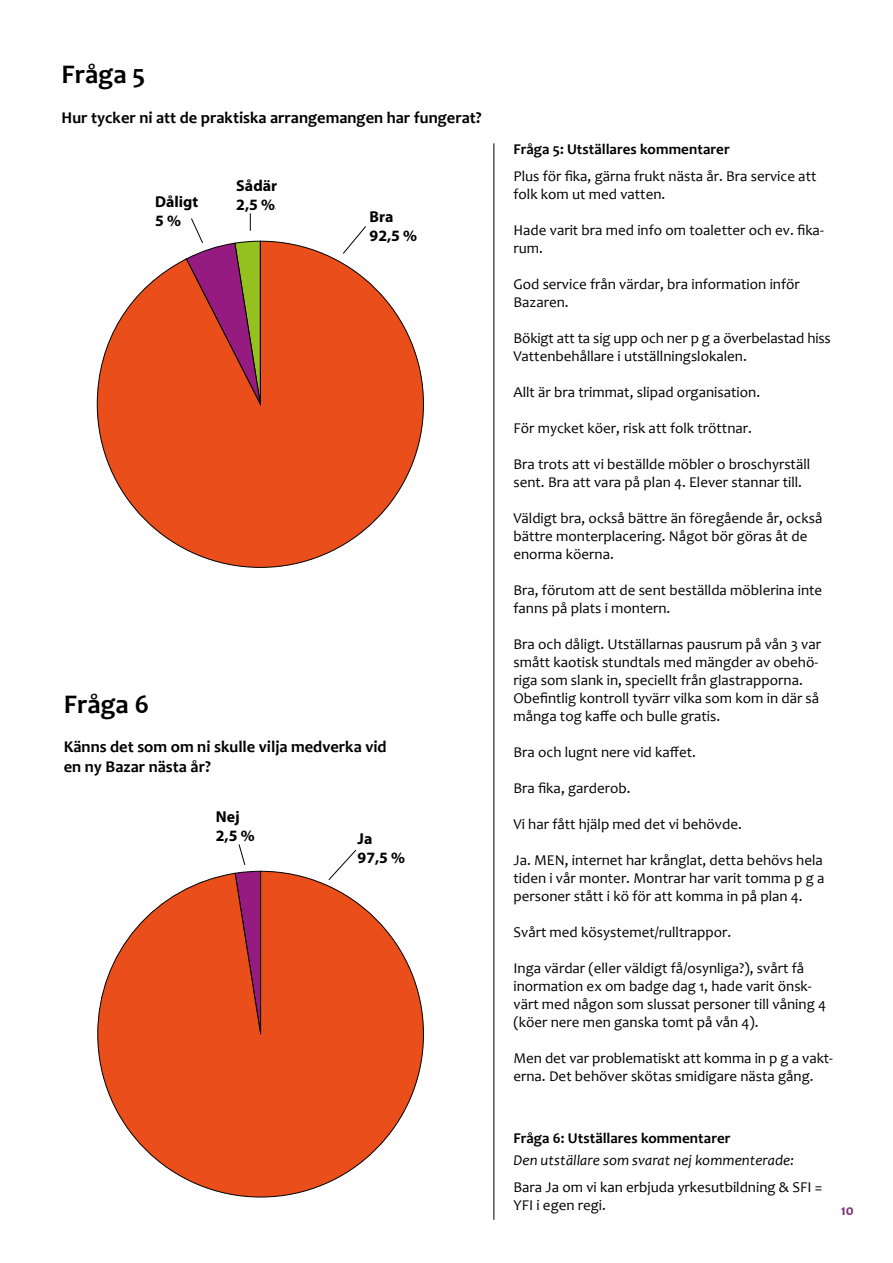
<style>
.page{position:relative;width:893px;height:1263px;background:#fff}
.page>*{position:absolute;margin:0;border:0;box-sizing:border-box;transform-origin:0 0}
.t1{font:700 27px "Candara";color:#000}
.t2{font:700 16.5px/19.8px "Candara";color:#000}
.t3{font:700 15.9px/19px "Myriad Pro";color:#000}
.t4{font:700 15.75px/19px "Myriad Pro";color:#000}
.t5{font:15px/18px "Candara";color:#000}
.t6{font:700 15px "Candara";letter-spacing:.005em;color:#000}
.t7{font:italic 15px "Candara";letter-spacing:.005em;color:#000}
.t8{font:700 15px "Candara";color:#79347a}
</style>
<div class="page">
<hr style="left:494px;top:143px;width:1px;height:1077px;background:#000">
<svg style="left:97px;top:240px;width:327px;height:328px"></svg>
<svg style="left:185px;top:213px;width:76px;height:192px"></svg>
<svg style="left:342px;top:226px;width:25px;height:28px"></svg>
<svg style="left:97px;top:871px;width:327px;height:327px"></svg>
<svg style="left:328px;top:849px;width:29px;height:32px"></svg>
<svg style="left:234px;top:844px;width:27px;height:191px;background:#bc4e5d"></svg>
<h1 class="t1" style="left:62px;top:58px;width:85px">Fråga 5</h1>
<p class="t2" style="left:62px;top:107px;width:422px">Hur tycker ni att de praktiska arrangemangen har fungerat?</p>
<p class="t3" style="left:155px;top:191px;width:45px">Dåligt<br>5 %</p>
<p class="t3" style="left:236px;top:175px;width:44px">Sådär<br>2,5 %.</p>
<p class="t3" style="left:370px;top:206px;width:49px">Bra<br>92,5 %</p>
<h1 class="t1" style="left:64px;top:687px;width:87px">Fråga 6</h1>
<p class="t2" style="left:64px;top:737px;width:324px">Känns det som om ni skulle vilja medverka vid en ny Bazar nästa år?</p>
<p class="t4" style="left:216px;top:807px;width:40px">Nej<br>2,5 %</p>
<p class="t4" style="left:358px;top:829px;width:49px">Ja<br>97,5 %</p>
<p class="t6" style="left:513px;top:140px;width:218px">Fråga 5: Utställares kommentarer</p>
<p class="t5" style="left:513px;top:167px;width:304px">Plus för fika, gärna frukt nästa år. Bra service att folk kom ut med vatten.</p>
<p class="t5" style="left:513px;top:221px;width:312px">Hade varit bra med info om toaletter och ev. fika&shy;rum.</p>
<p class="t5" style="left:513px;top:275px;width:288px">God service från värdar, bra information inför<br>Bazaren.</p>
<p class="t5" style="left:513px;top:329px;width:319px">Bökigt att ta sig upp och ner p g a överbelastad hiss<br>Vattenbehållare i utställningslokalen.</p>
<p class="t5" style="left:513px;top:383px;width:248px">Allt är bra trimmat, slipad organisation.</p>
<p class="t5" style="left:513px;top:419px;width:240px">För mycket köer, risk att folk tröttnar.</p>
<p class="t5" style="left:513px;top:455px;width:298px">Bra trots att vi beställde möbler o broschyrställ sent. Bra att vara på plan 4. Elever stannar till.</p>
<p class="t5" style="left:513px;top:509px;width:310px">Väldigt bra, också bättre än föregående år, också bättre monterplacering. Något bör göras åt de enorma köerna.</p>
<p class="t5" style="left:513px;top:581px;width:310px">Bra, förutom att de sent beställda möblerina inte fanns på plats i montern.</p>
<p class="t5" style="left:513px;top:635px;width:309px">Bra och dåligt. Utställarnas pausrum på vån 3 var smått kaotisk stundtals med mängder av obehö&shy;riga som slank in, speciellt från glastrapporna.<br>Obefintlig kontroll tyvärr vilka som kom in där så många tog kaffe och bulle gratis.</p>
<p class="t5" style="left:513px;top:743px;width:184px">Bra och lugnt nere vid kaffet.</p>
<p class="t5" style="left:513px;top:779px;width:119px">Bra fika, garderob.</p>
<p class="t5" style="left:513px;top:815px;width:230px">Vi har fått hjälp med det vi behövde.</p>
<p class="t5" style="left:513px;top:851px;width:312px;text-align:justify">Ja. MEN, internet har krånglat, detta behövs hela tiden i vår monter. Montrar har varit tomma p g a personer stått i kö för att komma in på plan 4.</p>
<p class="t5" style="left:513px;top:923px;width:219px">Svårt med kösystemet/rulltrappor.</p>
<p class="t5" style="left:513px;top:959px;width:314px">Inga värdar (eller väldigt få/osynliga?), svårt få inormation ex om badge dag 1, hade varit önsk&shy;värt med någon som slussat personer till våning 4 (köer nere men ganska tomt på vån 4).</p>
<p class="t5" style="left:513px;top:1049px;width:321px">Men det var problematiskt att komma in p g a vakt&shy;erna. Det behöver skötas smidigare nästa gång.</p>
<p class="t6" style="left:513px;top:1128px;width:219px">Fråga 6: Utställares kommentarer</p>
<p class="t7" style="left:513px;top:1151px;width:282px">Den utställare som svarat nej kommenterade:</p>
<p class="t5" style="left:513px;top:1178px;width:310px">Bara Ja om vi kan erbjuda yrkesutbildning &amp; SFI =<br>YFI i egen regi.</p>
<p class="t8" style="left:841px;top:1201px;width:15px">10</p>
</div>
